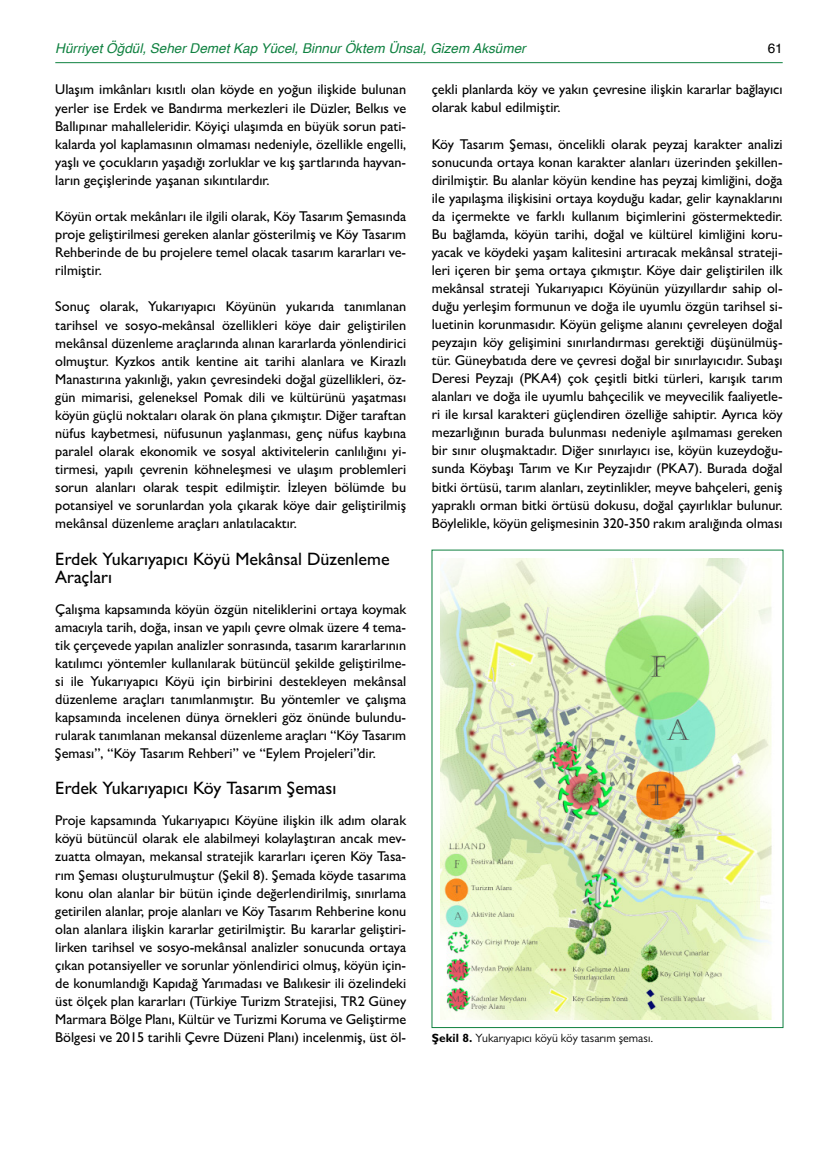
<style>
.page{position:relative;width:838px;height:1170px;background:#fff}
.page>*{position:absolute;margin:0;border:0;box-sizing:border-box;transform-origin:0 0}
.t1{font:500 18px/18px "Gill Sans MT Pro";color:#000}
.t2{font:500 14.25px/18px "Gill Sans MT Pro";color:#000;text-align:justify}
.t3{font:italic 13.5px "Helvetica";color:#0f8140}
.t4{font:13.5px "Helvetica";color:#000}
.t5{font:12px "Gill Sans MT Pro";color:#000}
.s1{font-weight:700}
</style>
<div class="page">
<hr style="left:55px;top:62px;width:727px;height:1px;background:#0f8140">
<img style="left:441px;top:558px;width:331px;height:460px">
<p class="t3" style="left:55px;top:37px;width:472px">Hürriyet Öğdül, Seher Demet Kap Yücel, Binnur Öktem Ünsal, Gizem Aksümer</p>
<p class="t4" style="left:767px;top:38px;width:17px">61</p>
<p class="t2" style="left:55px;top:81px;width:352px">Ulaşım imkânları kısıtlı olan köyde en yoğun ilişkide bulunan yerler ise Erdek ve Bandırma merkezleri ile Düzler, Belkıs ve Ballıpınar mahalleleridir. Köyiçi ulaşımda en büyük sorun pati&shy;kalarda yol kaplamasının olmaması nedeniyle, özellikle engelli, yaşlı ve çocukların yaşadığı zorluklar ve kış şartlarında hayvan&shy;ların geçişlerinde yaşanan sıkıntılardır.</p>
<p class="t2" style="left:55px;top:207px;width:352px">Köyün ortak mekânları ile ilgili olarak, Köy Tasarım Şemasında proje geliştirilmesi gereken alanlar gösterilmiş ve Köy Tasarım Rehberinde de bu projelere temel olacak tasarım kararları ve&shy;rilmiştir.</p>
<p class="t2" style="left:55px;top:297px;width:352px">Sonuç olarak, Yukarıyapıcı Köyünün yukarıda tanımlanan tarihsel ve sosyo-mekânsal özellikleri köye dair geliştirilen mekânsal düzenleme araçlarında alınan kararlarda yönlendirici olmuştur. Kyzkos antik kentine ait tarihi alanlara ve Kirazlı Manastırına yakınlığı, yakın çevresindeki doğal güzellikleri, öz&shy;gün mimarisi, geleneksel Pomak dili ve kültürünü yaşatması köyün güçlü noktaları olarak ön plana çıkmıştır. Diğer taraftan nüfus kaybetmesi, nüfusunun yaşlanması, genç nüfus kaybına paralel olarak ekonomik ve sosyal aktivitelerin canlılığını yi&shy;tirmesi, yapılı çevrenin köhneleşmesi ve ulaşım problemleri sorun alanları olarak tespit edilmiştir. İzleyen bölümde bu potansiyel ve sorunlardan yola çıkarak köye dair geliştirilmiş mekânsal düzenleme araçları anlatılacaktır.</p>
<p class="t1" style="left:55px;top:549px;width:336px">Erdek Yukarıyapıcı Köyü Mekânsal Düzenleme<br>Araçları</p>
<p class="t2" style="left:55px;top:599px;width:352px">Çalışma kapsamında köyün özgün niteliklerini ortaya koymak amacıyla tarih, doğa, insan ve yapılı çevre olmak üzere 4 tema&shy;tik çerçevede yapılan analizler sonrasında, tasarım kararlarının katılımcı yöntemler kullanılarak bütüncül şekilde geliştirilme&shy;si ile Yukarıyapıcı Köyü için birbirini destekleyen mekânsal düzenleme araçları tanımlanmıştır. Bu yöntemler ve çalışma kapsamında incelenen dünya örnekleri göz önünde bulundu&shy;rularak tanımlanan mekansal düzenleme araçları “Köy Tasarım Şeması”, “Köy Tasarım Rehberi” ve “Eylem Projeleri”dir.</p>
<p class="t1" style="left:55px;top:779px;width:283px">Erdek Yukarıyapıcı Köy Tasarım Şeması</p>
<p class="t2" style="left:55px;top:811px;width:352px">Proje kapsamında Yukarıyapıcı Köyüne ilişkin ilk adım olarak köyü bütüncül olarak ele alabilmeyi kolaylaştıran ancak mev&shy;zuatta olmayan, mekansal stratejik kararları içeren Köy Tasa&shy;rım Şeması oluşturulmuştur (Şekil 8). Şemada köyde tasarıma konu olan alanlar bir bütün içinde değerlendirilmiş, sınırlama getirilen alanlar, proje alanları ve Köy Tasarım Rehberine konu olan alanlara ilişkin kararlar getirilmiştir. Bu kararlar geliştiri&shy;lirken tarihsel ve sosyo-mekânsal analizler sonucunda ortaya çıkan potansiyeller ve sorunlar yönlendirici olmuş, köyün için&shy;de konumlandığı Kapıdağ Yarımadası ve Balıkesir ili özelindeki üst ölçek plan kararları (Türkiye Turizm Stratejisi, TR2 Güney Marmara Bölge Planı, Kültür ve Turizmi Koruma ve Geliştirme Bölgesi ve 2015 tarihli Çevre Düzeni Planı) incelenmiş, üst öl-</p>
<p class="t2" style="left:432px;top:80px;width:352px">çekli planlarda köy ve yakın çevresine ilişkin kararlar bağlayıcı olarak kabul edilmiştir.</p>
<p class="t2" style="left:432px;top:135px;width:352px">Köy Tasarım Şeması, öncelikli olarak peyzaj karakter analizi sonucunda ortaya konan karakter alanları üzerinden şekillen&shy;dirilmiştir. Bu alanlar köyün kendine has peyzaj kimliğini, doğa ile yapılaşma ilişkisini ortaya koyduğu kadar, gelir kaynaklarını da içermekte ve farklı kullanım biçimlerini göstermektedir.<br>Bu bağlamda, köyün tarihi, doğal ve kültürel kimliğini koru&shy;yacak ve köydeki yaşam kalitesini artıracak mekânsal strateji&shy;leri içeren bir şema ortaya çıkmıştır. Köye dair geliştirilen ilk mekânsal strateji Yukarıyapıcı Köyünün yüzyıllardır sahip ol&shy;duğu yerleşim formunun ve doğa ile uyumlu özgün tarihsel si&shy;luetinin korunmasıdır. Köyün gelişme alanını çevreleyen doğal peyzajın köy gelişimini sınırlandırması gerektiği düşünülmüş&shy;tür. Güneybatıda dere ve çevresi doğal bir sınırlayıcıdır. Subaşı Deresi Peyzajı (PKA4) çok çeşitli bitki türleri, karışık tarım alanları ve doğa ile uyumlu bahçecilik ve meyvecilik faaliyetle&shy;ri ile kırsal karakteri güçlendiren özelliğe sahiptir. Ayrıca köy mezarlığının burada bulunması nedeniyle aşılmaması gereken bir sınır oluşmaktadır. Diğer sınırlayıcı ise, köyün kuzeydoğu&shy;sunda Köybaşı Tarım ve Kır Peyzajıdır (PKA7). Burada doğal bitki örtüsü, tarım alanları, zeytinlikler, meyve bahçeleri, geniş yapraklı orman bitki örtüsü dokusu, doğal çayırlıklar bulunur.<br>Böylelikle, köyün gelişmesinin 320-350 rakım aralığında olması</p>
<p class="t5" style="left:432px;top:1031px;width:223px"><span class="s1">Şekil 8.</span> Yukarıyapıcı köyü köy tasarım şeması.</p>
</div>
